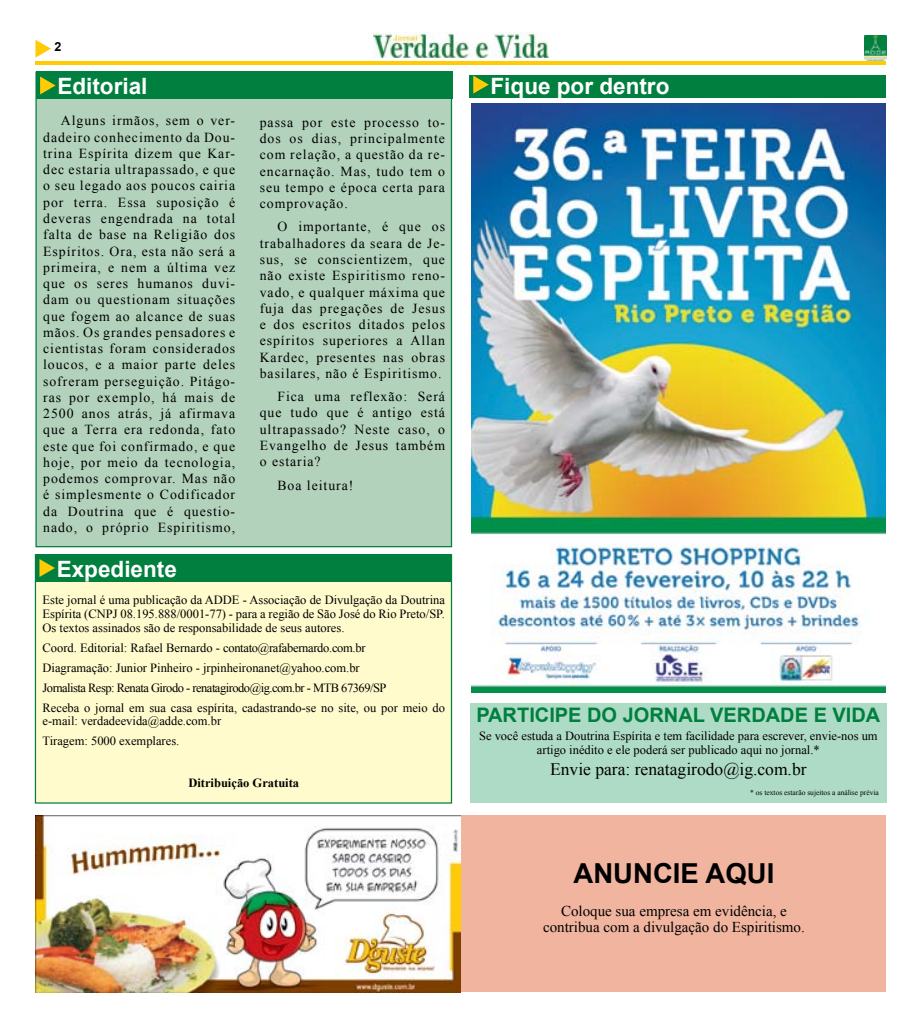
<style>
.page{position:relative;width:922px;height:1028px;background:#fff}
.page>*{position:absolute;margin:0;border:0;box-sizing:border-box;transform-origin:0 0}
.t1{font:700 27.5px "Arial";color:#000}
.t2{font:700 22.5px "Arial";color:#fff}
.t3{font:700 20px "Arial";color:#007f3e}
.t4{font:17.5px "Times New Roman";color:#000}
.t5{font:15px/16.2px "Times New Roman";color:#000;text-align:center}
.t6{font:13.75px/16.2px "Times New Roman";letter-spacing:.07em;color:#000;text-align:justify}
.t7{font:12.5px/20px "Times New Roman";color:#000}
.t8{font:700 12.5px "Times New Roman";color:#000}
.t9{font:700 12.5px "Arial";color:#000}
.t10{font:7.5px "Times New Roman";color:#000}
</style>
<div class="page">
<div style="left:35px;top:72px;width:417px;height:475px;background:#b2d2bc;border:1px solid #007f3e"></div>
<hr style="left:36px;top:61px;width:850px;height:4px;background:#ffcb05">
<svg style="left:35px;top:40px;width:16px;height:18px"></svg>
<div style="left:36px;top:72px;width:416px;height:27px;background:#007f3e"></div>
<svg style="left:40px;top:76px;width:16px;height:18px"></svg>
<div style="left:35px;top:554px;width:417px;height:249px;background:#fffbcc;border:1px solid #007f3e"></div>
<div style="left:35px;top:554px;width:417px;height:28px;background:#007f3e"></div>
<svg style="left:39px;top:559px;width:16px;height:18px"></svg>
<div style="left:469px;top:75px;width:416px;height:23px;background:#007f3e"></div>
<svg style="left:473px;top:76px;width:15px;height:18px"></svg>
<img style="left:864px;top:35px;width:22px;height:25px">
<img style="left:373px;top:32px;width:175px;height:26px">
<img style="left:36px;top:815px;width:425px;height:177px">
<div style="left:461px;top:815px;width:424px;height:176px;background:#f1b59f"></div>
<div style="left:470px;top:703px;width:416px;height:100px;background:#aedbc6"></div>
<img style="left:471px;top:104px;width:414px;height:588px">
<p class="t9" style="left:55px;top:39px;width:8px">2</p>
<h2 class="t2" style="left:57px;top:71px;width:92px">Editorial</h2>
<p class="t6" style="left:43px;top:112px;width:193px;text-indent:18px">Alguns irmãos, sem o ver&shy;dadeiro conhecimento da Dou&shy;trina Espírita dizem que Kar&shy;dec estaria ultrapassado, e que o seu legado aos poucos cairia por terra. Essa suposição é deveras engendrada na total falta de base na Religião dos Espíritos. Ora, esta não será a primeira, e nem a última vez que os seres humanos duvi&shy;dam ou questionam situações que fogem ao alcance de suas mãos. Os grandes pensadores e cientistas foram considerados loucos, e a maior parte deles sofreram perseguição. Pitágo&shy;ras por exemplo, há mais de 2500 anos atrás, já afirmava que a Terra era redonda, fato este que foi confirmado, e que hoje, por meio da tecnologia, podemos comprovar. Mas não é simplesmente o Codificador da Doutrina que é questio&shy;nado, o próprio Espiritismo,</p>
<h2 class="t2" style="left:57px;top:553px;width:122px">Expediente</h2>
<p class="t7" style="left:43px;top:593px;width:404px;line-height:13.8px;text-align:justify">Este jornal é uma publicação da ADDE - Associação de Divulgação da Doutrina Espírita (CNPJ 08.195.888/0001-77) - para a região de São José do Rio Preto/SP.<br>Os textos assinados são de responsabilidade de seus autores.</p>
<p class="t7" style="left:43px;top:637px;width:404px">Coord. Editorial: Rafael Bernardo - contato@rafabernardo.com.br<br>Diagramação: Junior Pinheiro - jrpinheironanet@yahoo.com.br<br>Jornalista Resp: Renata Girodo - renatagirodo@ig.com.br - MTB 67369/SP<br>Receba o jornal em sua casa espírita, cadastrando-se no site, ou por meio do</p>
<p class="t7" style="left:43px;top:711px;width:180px">e-mail: verdadeevida@adde.com.br<br>Tiragem: 5000 exemplares.</p>
<p class="t8" style="left:188px;top:774px;width:112px">Ditribuição Gratuita</p>
<p class="t6" style="left:260px;top:114px;width:187px">passa por este processo to&shy;dos os dias, principalmente com relação, a questão da re&shy;encarnação. Mas, tudo tem o seu tempo e época certa para comprovação.</p>
<p class="t6" style="left:260px;top:218px;width:187px;text-indent:18px">O importante, é que os trabalhadores da seara de Je&shy;sus, se conscientizem, que não existe Espiritismo reno&shy;vado, e qualquer máxima que fuja das pregações de Jesus e dos escritos ditados pelos espíritos superiores a Allan Kardec, presentes nas obras basilares, não é Espiritismo.</p>
<p class="t6" style="left:260px;top:388px;width:187px;text-indent:18px">Fica uma reflexão: Será que tudo que é antigo está ultrapassado? Neste caso, o Evangelho de Jesus também o estaria?</p>
<p class="t6" style="left:277px;top:476px;width:77px">Boa leitura!</p>
<h2 class="t2" style="left:490px;top:71px;width:180px">Fique por dentro</h2>
<h3 class="t3" style="left:476px;top:702px;width:405px">PARTICIPE DO JORNAL VERDADE E VIDA</h3>
<p class="t7" style="left:479px;top:728px;width:400px;line-height:13.8px;text-align:center">Se você estuda a Doutrina Espírita e tem facilidade para escrever, envie-nos um artigo inédito e ele poderá ser publicado aqui no jornal.*</p>
<p class="t4" style="left:550px;top:757px;width:258px">Envie para: renatagirodo@ig.com.br</p>
<p class="t10" style="left:750px;top:787px;width:130px">* os textos estarão sujeitos a análise prévia</p>
<h1 class="t1" style="left:573px;top:855px;width:202px">ANUNCIE AQUI</h1>
<p class="t5" style="left:543px;top:902px;width:263px">Coloque sua empresa em evidência, e contribua com a divulgação do Espiritismo.</p>
</div>
